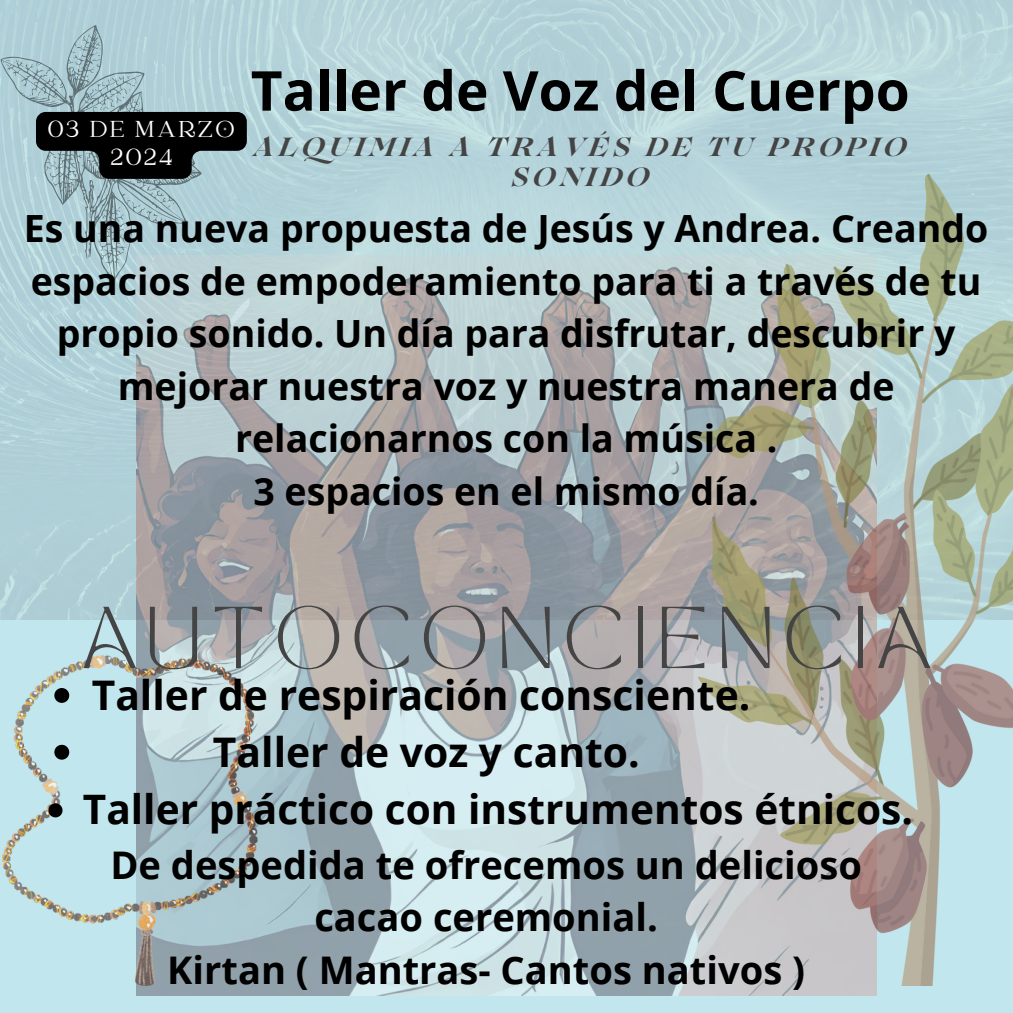
<style>
.page{position:relative;width:1013px;height:1013px;background:#fff}
.page>*{position:absolute;margin:0;border:0;box-sizing:border-box;transform-origin:0 0}
.t1{font:61.25px "TAN MONCHERI Regular";letter-spacing:.15em;color:#444}
.t2{font:700 55px "Open Sans";color:#000}
.t3{font:700 40.75px "Open Sans";color:#000}
.t4{font:700 40.62px "Open Sans";color:#000}
.t5{font:700 38.12px/52.5px "Open Sans";color:#000;text-align:center}
.t6{font:700 37.5px/52.5px "Open Sans";color:#000;text-align:center}
.t7{font:italic 700 26.12px/29.9px "Lovelace";letter-spacing:.15em;color:#444;text-align:center}
.t8{font:25.5px/28px "Catchy Mager";letter-spacing:.1em;color:#fff;text-align:center}
</style>
<div class="page">
<div style="left:0;top:0;width:1012px;height:1012px;background:#c1e6ed"></div>
<img style="left:0;top:0;width:1012px;height:619px">
<img style="left:136px;top:256px;width:740px;height:739px">
<img style="left:2px;top:655px;width:255px;height:330px">
<svg style="left:0;top:25px;width:202px;height:256px;background:#a9c7ce"></svg>
<img style="left:692px;top:175px;width:320px;height:810px">
<svg style="left:36px;top:112px;width:211px;height:67px;background:#272e30"></svg>
<svg style="left:54px;top:688px;width:15px;height:15px"></svg>
<svg style="left:54px;top:744px;width:15px;height:15px"></svg>
<svg style="left:48px;top:803px;width:14px;height:14px"></svg>
<p class="t2" style="left:251px;top:52px;width:660px">Taller de Voz del Cuerpo</p>
<p class="t8" style="left:47px;top:117px;width:189px">03 DE MARZO<br>2024</p>
<p class="t7" style="left:254px;top:135px;width:654px">ALQUIMIA A TRAVÉS DE TU PROPIO<br>SONIDO</p>
<h2 class="t6" style="left:24px;top:201px;width:966px">Es una nueva propuesta de Jesús y Andrea. Creando espacios de empoderamiento para ti a través de tu propio sonido. Un día para disfrutar, descubrir y mejorar nuestra voz y nuestra manera de relacionarnos con la música .<br>3 espacios en el mismo día.</h2>
<h1 class="t1" style="left:82px;top:605px;width:849px">AUTOCONCIENCIA</h1>
<h5 class="t3" style="left:92px;top:666px;width:660px">Taller de respiración consciente.</h5>
<h3 class="t3" style="left:213px;top:723px;width:428px">Taller de voz y canto.</h3>
<p class="t4" style="left:83px;top:780px;width:831px">Taller práctico con instrumentos étnicos.</p>
<p class="t5" style="left:110px;top:837px;width:753px">De despedida te ofrecemos un delicioso cacao ceremonial.<br>Kirtan ( Mantras- Cantos nativos )</p>
</div>
